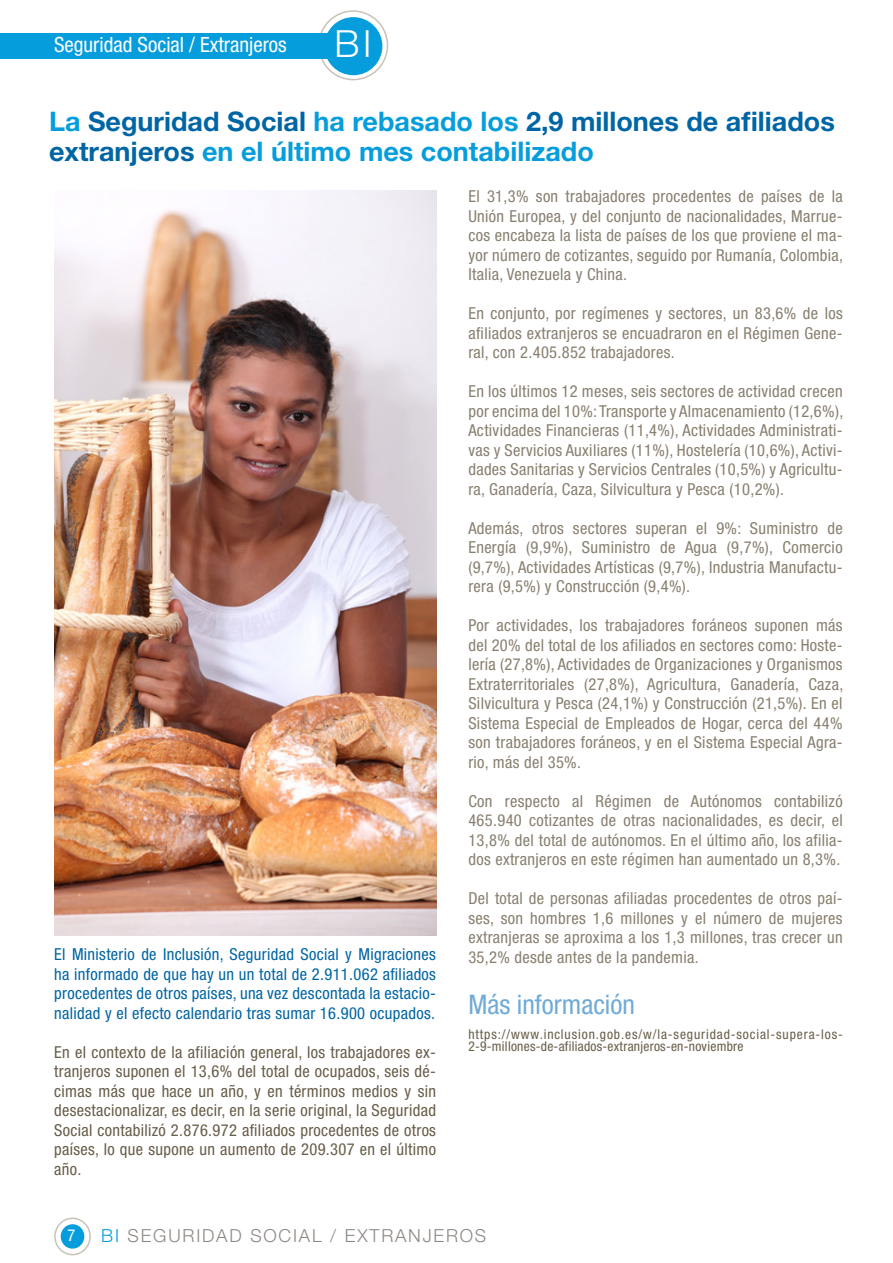
<style>
.page{position:relative;width:893px;height:1263px;background:#fff}
.page>*{position:absolute;margin:0;border:0;box-sizing:border-box;transform-origin:0 0}
.t1{font:300 37.5px "Helvetica Neue LT Std";color:#fff}
.t2{font:700 27px/30px "Helvetica Neue LT Std";color:#0065a4}
.t3{font:condensed 27px "Helvetica Neue LT Std";color:#70aad7}
.t4{font:condensed 21px "Helvetica Neue LT Std";color:#fff}
.t5{font:300 18px "Helvetica Neue LT Std";letter-spacing:.1em;color:#8e8885}
.t6{font:condensed 16.5px/19.5px "Helvetica Neue LT Std";letter-spacing:.02em;color:#887f6f;text-align:justify}
.t7{font:condensed 16.5px/19.5px "Helvetica Neue LT Std";letter-spacing:.02em;color:#685d49;text-align:justify}
.t8{font:condensed 16.5px/19.5px "Helvetica Neue LT Std";letter-spacing:.02em;color:#0065a4;text-align:justify}
.t9{font:condensed 16.5px "Helvetica Neue LT Std";color:#fff}
.t10{font:condensed 13.5px/12px "Helvetica Neue LT Std";letter-spacing:.065em;color:#685d49}
.s1{color:#069ddc}
</style>
<div class="page">
<svg style="left:55px;top:1218px;width:35px;height:36px"></svg>
<div style="left:54px;top:1217px;width:37px;height:38px;border:2px solid #cbc2b7;border-radius:50%"></div>
<div style="left:61px;top:1225px;width:23px;height:23px;background:#069ddc;border-radius:50%"></div>
<div style="left:61px;top:1224px;width:23px;height:24px;border:2px solid #069ddc;border-radius:50%"></div>
<svg style="left:319px;top:11px;width:68px;height:69px"></svg>
<div style="left:318px;top:10px;width:70px;height:70px;border:2px solid #cbc2b7;border-radius:50%"></div>
<div style="left:325px;top:18px;width:57px;height:56px;background:#069ddc;border-radius:50%"></div>
<div style="left:324px;top:17px;width:58px;height:58px;border:2px solid #069ddc;border-radius:50%"></div>
<div style="left:0;top:33px;width:331px;height:26px;background:#069ddc"></div>
<img style="left:54px;top:190px;width:382px;height:745px">
<p class="t4" style="left:54px;top:32px;width:234px">Seguridad Social / Extranjeros</p>
<p class="t1" style="left:334px;top:21px;width:39px">BI</p>
<p class="t2" style="left:49px;top:105px;width:787px"><span class="s1">La</span> Seguridad Social <span class="s1">ha rebasado los</span> 2,9 millones de afiliados extranjeros <span class="s1">en el último mes contabilizado</span></p>
<p class="t6" style="left:468px;top:186px;width:376px">El 31,3% son trabajadores procedentes de países de la Unión Europea, y del conjunto de nacionalidades, Marrue&shy;cos encabeza la lista de países de los que proviene el ma&shy;yor número de cotizantes, seguido por Rumanía, Colombia, Italia, Venezuela y China.</p>
<p class="t6" style="left:468px;top:303px;width:376px">En conjunto, por regímenes y sectores, un 83,6% de los afiliados extranjeros se encuadraron en el Régimen Gene&shy;ral, con 2.405.852 trabajadores.</p>
<p class="t6" style="left:468px;top:381px;width:376px">En los últimos 12 meses, seis sectores de actividad crecen por encima del 10%: Transporte y Almacenamiento (12,6%), Actividades Financieras (11,4%), Actividades Administrati&shy;vas y Servicios Auxiliares (11%), Hostelería (10,6%), Activi&shy;dades Sanitarias y Servicios Centrales (10,5%) y Agricultu&shy;ra, Ganadería, Caza, Silvicultura y Pesca (10,2%).</p>
<p class="t6" style="left:468px;top:518px;width:376px">Además, otros sectores superan el 9%: Suministro de Energía (9,9%), Suministro de Agua (9,7%), Comercio (9,7%), Actividades Artísticas (9,7%), Industria Manufactu&shy;rera (9,5%) y Construcción (9,4%).</p>
<p class="t6" style="left:468px;top:615px;width:376px">Por actividades, los trabajadores foráneos suponen más del 20% del total de los afiliados en sectores como: Hoste&shy;lería (27,8%), Actividades de Organizaciones y Organismos Extraterritoriales (27,8%), Agricultura, Ganadería, Caza, Silvicultura y Pesca (24,1%) y Construcción (21,5%). En el Sistema Especial de Empleados de Hogar, cerca del 44% son trabajadores foráneos, y en el Sistema Especial Agra&shy;rio, más del 35%.</p>
<p class="t6" style="left:468px;top:791px;width:376px">Con respecto al Régimen de Autónomos contabilizó 465.940 cotizantes de otras nacionalidades, es decir, el 13,8% del total de autónomos. En el último año, los afilia&shy;dos extranjeros en este régimen han aumentado un 8,3%.</p>
<p class="t6" style="left:468px;top:888px;width:376px">Del total de personas afiliadas procedentes de otros paí&shy;ses, son hombres 1,6 millones y el número de mujeres extranjeras se aproxima a los 1,3 millones, tras crecer un 35,2% desde antes de la pandemia.</p>
<p class="t3" style="left:468px;top:988px;width:168px">Más información</p>
<p class="t10" style="left:468px;top:1028px;width:376px">https://www.inclusion.gob.es/w/la-seguridad-social-supera-los-<br>2-9-millones-de-afiliados-extranjeros-en-noviembre</p>
<p class="t8" style="left:54px;top:944px;width:383px">El Ministerio de Inclusión, Seguridad Social y Migraciones ha informado de que hay un un total de 2.911.062 afiliados procedentes de otros países, una vez descontada la estacio&shy;nalidad y el efecto calendario tras sumar 16.900 ocupados.</p>
<p class="t7" style="left:54px;top:1042px;width:383px">En el contexto de la afiliación general, los trabajadores ex&shy;tranjeros suponen el 13,6% del total de ocupados, seis dé&shy;cimas más que hace un año, y en términos medios y sin desestacionalizar, es decir, en la serie original, la Seguridad Social contabilizó 2.876.972 afiliados procedentes de otros países, lo que supone un aumento de 209.307 en el último año.</p>
<p class="t9" style="left:67px;top:1226px;width:9px">7</p>
<p class="t5" style="left:101px;top:1225px;width:387px"><span class="s1">BI</span> SEGURIDAD SOCIAL / EXTRANJEROS</p>
</div>
